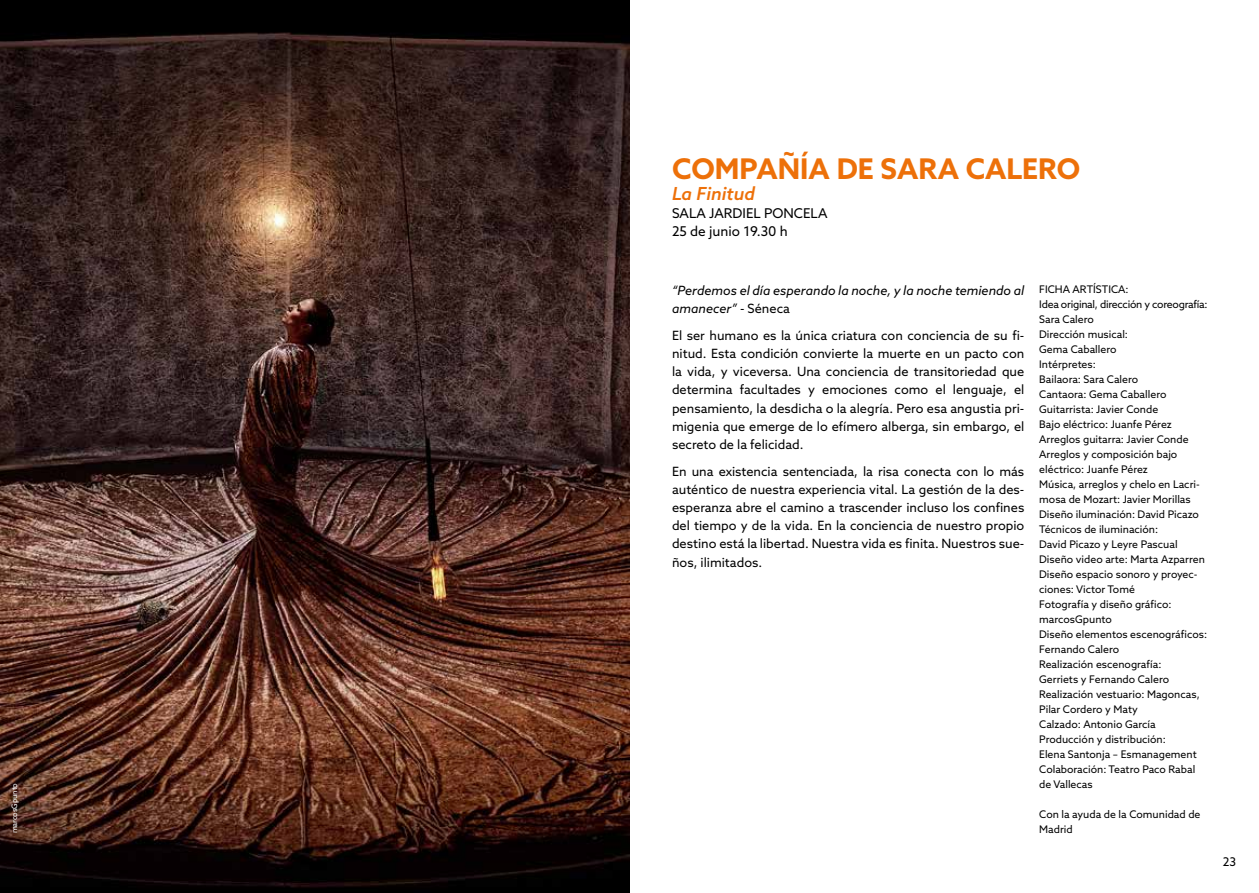
<style>
.page{position:relative;width:1259px;height:893px;background:#fff}
.page>*{position:absolute;margin:0;border:0;box-sizing:border-box;transform-origin:0 0}
.t1{font:700 28.5px "Azo Sans";color:#ed7009}
.t2{font:italic 500 18px "Azo Sans";color:#ed7009}
.t3{font:13.5px/18px "Azo Sans";color:#000}
.t4{font:12.75px/18.1px "Azo Sans";color:#000;text-align:justify}
.t5{font:italic 12.75px/18.1px "Azo Sans";color:#000}
.t6{font:12px "Azo Sans";color:#000}
.t7{font:10.5px/15px "Azo Sans";color:#000}
.t8{font:7.5px "Azo Sans";letter-spacing:-.02em;color:#fff}
.s1{font-style:normal}
</style>
<div class="page">
<img style="left:0;top:0;width:629px;height:893px">
<p class="t8" style="left:10px;top:833px;width:52px;rotate:-90deg">marcosGpunto</p>
<h1 class="t1" style="left:672px;top:150px;width:410px">COMPAÑÍA DE SARA CALERO</h1>
<h2 class="t2" style="left:672px;top:182px;width:84px">La Finitud</h2>
<p class="t3" style="left:672px;top:204px;width:157px">SALA JARDIEL PONCELA<br>25 de junio 19.30 h</p>
<p class="t5" style="left:672px;top:281px;width:354px">“Perdemos el día esperando la noche, y la noche temiendo al amanecer” <span class="s1">- Séneca</span></p>
<p class="t4" style="left:672px;top:326px;width:354px">El ser humano es la única criatura con conciencia de su fi&shy;nitud. Esta condición convierte la muerte en un pacto con la vida, y viceversa. Una conciencia de transitoriedad que determina facultades y emociones como el lenguaje, el pensamiento, la desdicha o la alegría. Pero esa angustia pri&shy;migenia que emerge de lo efímero alberga, sin embargo, el secreto de la felicidad.</p>
<p class="t4" style="left:672px;top:462px;width:354px">En una existencia sentenciada, la risa conecta con lo más auténtico de nuestra experiencia vital. La gestión de la des&shy;esperanza abre el camino a trascender incluso los confines del tiempo y de la vida. En la conciencia de nuestro propio destino está la libertad. Nuestra vida es finita. Nuestros sue&shy;ños, ilimitados.</p>
<p class="t7" style="left:1039px;top:282px;width:170px">FICHA ARTÍSTICA:<br>Idea original, dirección y coreografía:<br>Sara Calero<br>Dirección musical:<br>Gema Caballero<br>Intérpretes:<br>Bailaora: Sara Calero<br>Cantaora: Gema Caballero<br>Guitarrista: Javier Conde<br>Bajo eléctrico: Juanfe Pérez<br>Arreglos guitarra: Javier Conde<br>Arreglos y composición bajo eléctrico: Juanfe Pérez<br>Música, arreglos y chelo en Lacri&shy;mosa de Mozart: Javier Morillas<br>Diseño iluminación: David Picazo<br>Técnicos de iluminación:<br>David Picazo y Leyre Pascual<br>Diseño video arte: Marta Azparren<br>Diseño espacio sonoro y proyec&shy;ciones: Victor Tomé<br>Fotografía y diseño gráfico: marcosGpunto<br>Diseño elementos escenográficos:<br>Fernando Calero<br>Realización escenografía:<br>Gerriets y Fernando Calero<br>Realización vestuario: Magoncas,<br>Pilar Cordero y Maty<br>Calzado: Antonio García<br>Producción y distribución:<br>Elena Santonja – Esmanagement<br>Colaboración: Teatro Paco Rabal de Vallecas</p>
<p class="t7" style="left:1039px;top:807px;width:163px">Con la ayuda de la Comunidad de</p>
<p class="t7" style="left:1039px;top:822px;width:35px">Madrid</p>
<p class="t6" style="left:1222px;top:854px;width:15px">23</p>
</div>
